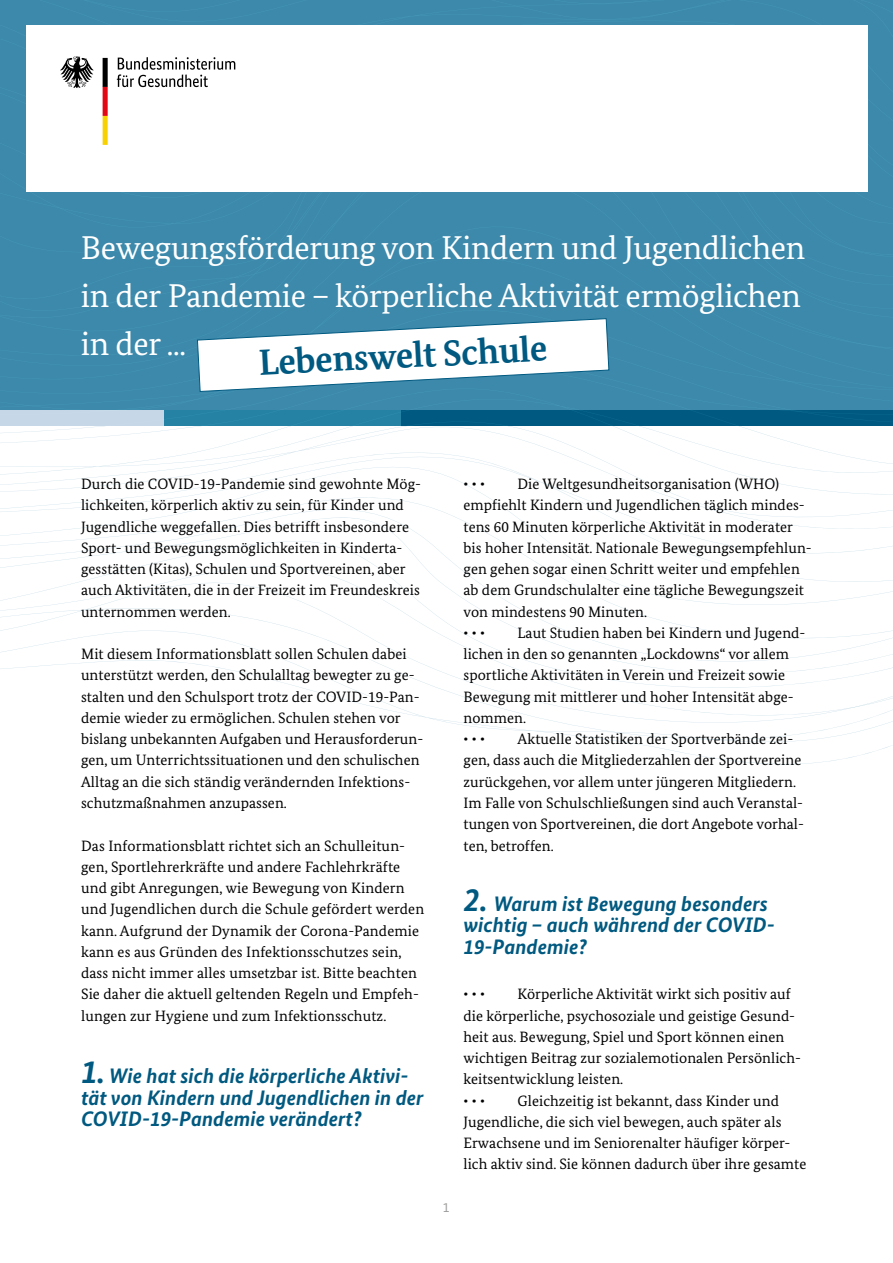
<style>
.page{position:relative;width:893px;height:1263px;background:#fff}
.page>*{position:absolute;margin:0;border:0;box-sizing:border-box;transform-origin:0 0}
.Subline_02{font:700 36.3px "Bundes Serif";color:#005980}
.Titel_01{font:33px/48px "Bundes Serif";letter-spacing:-.01em;color:#fff}
.Titel_03{font:italic 700 21px/21.8px "Bundes Sans";color:#005980}
.Fließtext_Abstand_nach_groß{font:15px/21.3px "Bundes Serif";letter-spacing:.005em;color:#000}
.Fließtext_Abstand_nach{font:15px/21.3px "Bundes Serif";letter-spacing:.005em;color:#000}
.t1{font:13.5px "Bundes Sans";color:#9d9d9c}
.s1{font-size:33px}
</style>
<div class="page">
<div style="left:0;top:0;width:893px;height:25px;background:#3c89ab"></div>
<div style="left:0;top:186px;width:893px;height:30px;background:#3c89ab"></div>
<div style="left:0;top:216px;width:893px;height:52px;background:#3c89ab"></div>
<div style="left:0;top:268px;width:893px;height:46px;background:#3c89ab"></div>
<div style="left:0;top:314px;width:893px;height:36px;background:#3c89ab"></div>
<div style="left:0;top:350px;width:893px;height:46px;background:#3c89ab"></div>
<svg style="left:0;top:396px;width:893px;height:48px"></svg>
<svg style="left:0;top:444px;width:893px;height:64px"></svg>
<svg style="left:0;top:508px;width:893px;height:32px"></svg>
<svg style="left:0;top:540px;width:893px;height:25px"></svg>
<svg style="left:0;top:565px;width:893px;height:32px"></svg>
<svg style="left:0;top:597px;width:893px;height:168px"></svg>
<div style="left:26px;top:26px;width:841px;height:166px;background:#fff"></div>
<svg style="left:197px;top:318px;width:413px;height:74px"></svg>
<svg style="left:117px;top:57px;width:118px;height:30px"></svg>
<svg style="left:60px;top:57px;width:34px;height:31px"></svg>
<svg style="left:103px;top:58px;width:5px;height:87px"></svg>
<h1 class="Titel_01" style="left:81px;top:224px;width:726px">Bewegungsförderung von Kindern und Jugendlichen in der Pandemie – körperliche Aktivität ermöglichen in der ...</h1>
<h1 class="Subline_02" style="left:258px;top:341px;width:290px;rotate:-3deg">Lebenswelt Schule</h1>
<p class="Fließtext_Abstand_nach" style="left:81px;top:473px;width:342px">Durch die COVID-19-Pandemie sind gewohnte Mög&shy;lichkeiten, körperlich aktiv zu sein, für Kinder und Jugendliche weggefallen. Dies betrifft insbesondere Sport- und Bewegungsmöglichkeiten in Kinderta&shy;gesstätten (Kitas), Schulen und Sportvereinen, aber auch Aktivitäten, die in der Freizeit im Freundeskreis unternommen werden.</p>
<p class="Fließtext_Abstand_nach" style="left:81px;top:643px;width:344px">Mit diesem Informationsblatt sollen Schulen dabei unterstützt werden, den Schulalltag bewegter zu ge&shy;stalten und den Schulsport trotz der COVID-19-Pan&shy;demie wieder zu ermöglichen. Schulen stehen vor bislang unbekannten Aufgaben und Herausforderun&shy;gen, um Unterrichtssituationen und den schulischen Alltag an die sich ständig verändernden Infektions&shy;schutzmaßnahmen anzupassen.</p>
<p class="Fließtext_Abstand_nach_groß" style="left:81px;top:834px;width:345px">Das Informationsblatt richtet sich an Schulleitun&shy;gen, Sportlehrerkräfte und andere Fachlehrkräfte und gibt Anregungen, wie Bewegung von Kindern und Jugendlichen durch die Schule gefördert werden kann. Aufgrund der Dynamik der Corona-Pandemie kann es aus Gründen des Infektionsschutzes sein, dass nicht immer alles umsetzbar ist. Bitte beachten Sie daher die aktuell geltenden Regeln und Empfeh&shy;lungen zur Hygiene und zum Infektionsschutz.</p>
<h2 class="Titel_03" style="left:81px;top:1064px;width:344px"><span class="s1">1.</span> Wie hat sich die körperliche Aktivi&shy;tät von Kindern und Jugendlichen in der<br>COVID-19-Pandemie verändert?</h2>
<p class="t1" style="left:443px;top:1199px;width:8px">1</p>
<p class="Fließtext_Abstand_nach_groß" style="left:463px;top:473px;width:350px;text-indent:54px">Die Weltgesundheitsorganisation (WHO) empfiehlt Kindern und Jugendlichen täglich mindes&shy;tens 60 Minuten körperliche Aktivität in moderater bis hoher Intensität. Nationale Bewegungsempfehlun&shy;gen gehen sogar einen Schritt weiter und empfehlen ab dem Grundschulalter eine tägliche Bewegungszeit von mindestens 90 Minuten.</p>
<p class="Fließtext_Abstand_nach_groß" style="left:463px;top:622px;width:23px">• • •</p>
<p class="Fließtext_Abstand_nach_groß" style="left:463px;top:473px;width:23px">• • •</p>
<p class="Fließtext_Abstand_nach_groß" style="left:463px;top:622px;width:343px;text-indent:54px">Laut Studien haben bei Kindern und Jugend&shy;lichen in den so genannten „Lockdowns“ vor allem sportliche Aktivitäten in Verein und Freizeit sowie Bewegung mit mittlerer und hoher Intensität abge&shy;nommen.</p>
<p class="Fließtext_Abstand_nach_groß" style="left:463px;top:728px;width:23px">• • •</p>
<p class="Fließtext_Abstand_nach_groß" style="left:463px;top:728px;width:342px;text-indent:54px">Aktuelle Statistiken der Sportverbände zei&shy;gen, dass auch die Mitgliederzahlen der Sportvereine zurückgehen, vor allem unter jüngeren Mitgliedern.<br>Im Falle von Schulschließungen sind auch Veranstal&shy;tungen von Sportvereinen, die dort Angebote vorhal&shy;ten, betroffen.</p>
<h2 class="Titel_03" style="left:463px;top:892px;width:313px"><span class="s1">2.</span> Warum ist Bewegung besonders wichtig – auch während der COVID-<br>19-Pandemie?</h2>
<p class="Fließtext_Abstand_nach_groß" style="left:463px;top:983px;width:23px">• • •</p>
<p class="Fließtext_Abstand_nach_groß" style="left:463px;top:983px;width:339px;text-indent:54px">Körperliche Aktivität wirkt sich positiv auf die körperliche, psychosoziale und geistige Gesund&shy;heit aus. Bewegung, Spiel und Sport können einen wichtigen Beitrag zur sozialemotionalen Persönlich&shy;keitsentwicklung leisten.</p>
<p class="Fließtext_Abstand_nach_groß" style="left:463px;top:1090px;width:23px">• • •</p>
<p class="Fließtext_Abstand_nach_groß" style="left:463px;top:1090px;width:344px;text-indent:54px">Gleichzeitig ist bekannt, dass Kinder und Jugendliche, die sich viel bewegen, auch später als Erwachsene und im Seniorenalter häufiger körper&shy;lich aktiv sind. Sie können dadurch über ihre gesamte</p>
</div>
